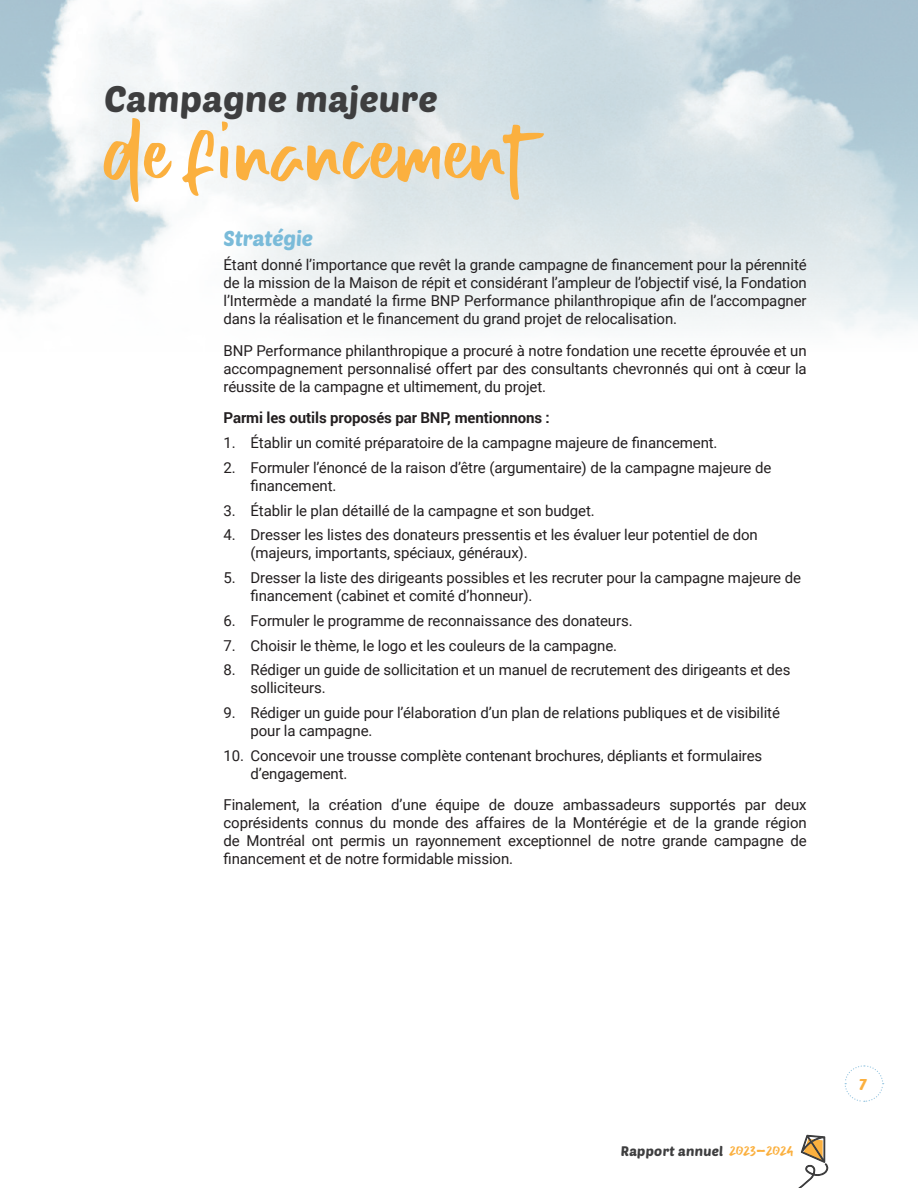
<style>
.page{position:relative;width:918px;height:1188px;background:#fff}
.page>*{position:absolute;margin:0;border:0;box-sizing:border-box;transform-origin:0 0}
.t1{font:54px "Hello Mornin";letter-spacing:.01em;color:#fbb03f}
.t2{font:36px "Poetsen One";letter-spacing:.01em;color:#3e3e3f}
.t3{font:21px "Poetsen One";letter-spacing:-.01em;color:#7abbd9}
.t4{font:15.3px "Poetsen One";color:#fbb03f}
.t5{font:15px/18px "Roboto";letter-spacing:-.01em;color:#231f20}
.t6{font:700 15px "Roboto";letter-spacing:-.01em;color:#231f20}
.t7{font:13.5px "Poetsen One";letter-spacing:.02em;color:#3e3e3f}
.s1{font-family:"Hello Mornin";font-size:12px;color:#fbb03f}
</style>
<div class="page">
<svg style="left:850px;top:1065px;width:34px;height:37px"></svg>
<div style="left:552px;top:1071px;width:310px;height:117px;background:#fff"></div>
<svg style="left:798px;top:1134px;width:31px;height:54px"></svg>
<p class="t2" style="left:104px;top:76px;width:335px">Campagne majeure</p>
<p class="t1" style="left:104px;top:124px;width:424px">de financement</p>
<p class="t3" style="left:224px;top:225px;width:91px">Stratégie</p>
<p class="t5" style="left:224px;top:256px;width:585px;text-align:justify">Étant donné l’importance que revêt la grande campagne de financement pour la pérennité de la mission de la Maison de répit et considérant l’ampleur de l’objectif visé, la Fondation l’Intermède a mandaté la firme BNP Performance philanthropique afin de l’accompagner dans la réalisation et le financement du grand projet de relocalisation.</p>
<p class="t5" style="left:224px;top:341px;width:585px;text-align:justify">BNP Performance philanthropique a procuré à notre fondation une recette éprouvée et un accompagnement personnalisé offert par des consultants chevronnés qui ont à cœur la réussite de la campagne et ultimement, du projet.</p>
<p class="t6" style="left:224px;top:407px;width:328px">Parmi les outils proposés par BNP, mentionnons :</p>
<p class="t5" style="left:224px;top:433px;width:496px">1. Établir un comité préparatoire de la campagne majeure de financement.</p>
<p class="t5" style="left:251px;top:458px;width:522px;text-indent:-27px">2. Formuler l’énoncé de la raison d’être (argumentaire) de la campagne majeure de financement.</p>
<p class="t5" style="left:224px;top:501px;width:373px">3. Établir le plan détaillé de la campagne et son budget.</p>
<p class="t5" style="left:251px;top:526px;width:509px;text-indent:-27px">4. Dresser les listes des donateurs pressentis et les évaluer leur potentiel de don (majeurs, importants, spéciaux, généraux).</p>
<p class="t5" style="left:251px;top:568px;width:552px;text-indent:-27px">5. Dresser la liste des dirigeants possibles et les recruter pour la campagne majeure de financement (cabinet et comité d’honneur).</p>
<p class="t5" style="left:224px;top:611px;width:411px">6. Formuler le programme de reconnaissance des donateurs.</p>
<p class="t5" style="left:224px;top:636px;width:395px">7. Choisir le thème, le logo et les couleurs de la campagne.</p>
<p class="t5" style="left:251px;top:661px;width:541px;text-indent:-27px">8. Rédiger un guide de sollicitation et un manuel de recrutement des dirigeants et des solliciteurs.</p>
<p class="t5" style="left:251px;top:703px;width:531px;text-indent:-27px">9. Rédiger un guide pour l’élaboration d’un plan de relations publiques et de visibilité pour la campagne.</p>
<p class="t5" style="left:251px;top:746px;width:513px;text-indent:-27px">10. Concevoir une trousse complète contenant brochures, dépliants et formulaires d’engagement.</p>
<p class="t5" style="left:224px;top:796px;width:585px;text-align:justify">Finalement, la création d’une équipe de douze ambassadeurs supportés par deux coprésidents connus du monde des affaires de la Montérégie et de la grande région de Montréal ont permis un rayonnement exceptionnel de notre grande campagne de financement et de notre formidable mission.</p>
<p class="t7" style="left:621px;top:1142px;width:175px">Rapport annuel <span class="s1">2023-2024</span></p>
<p class="t4" style="left:859px;top:1075px;width:9px">7</p>
</div>
